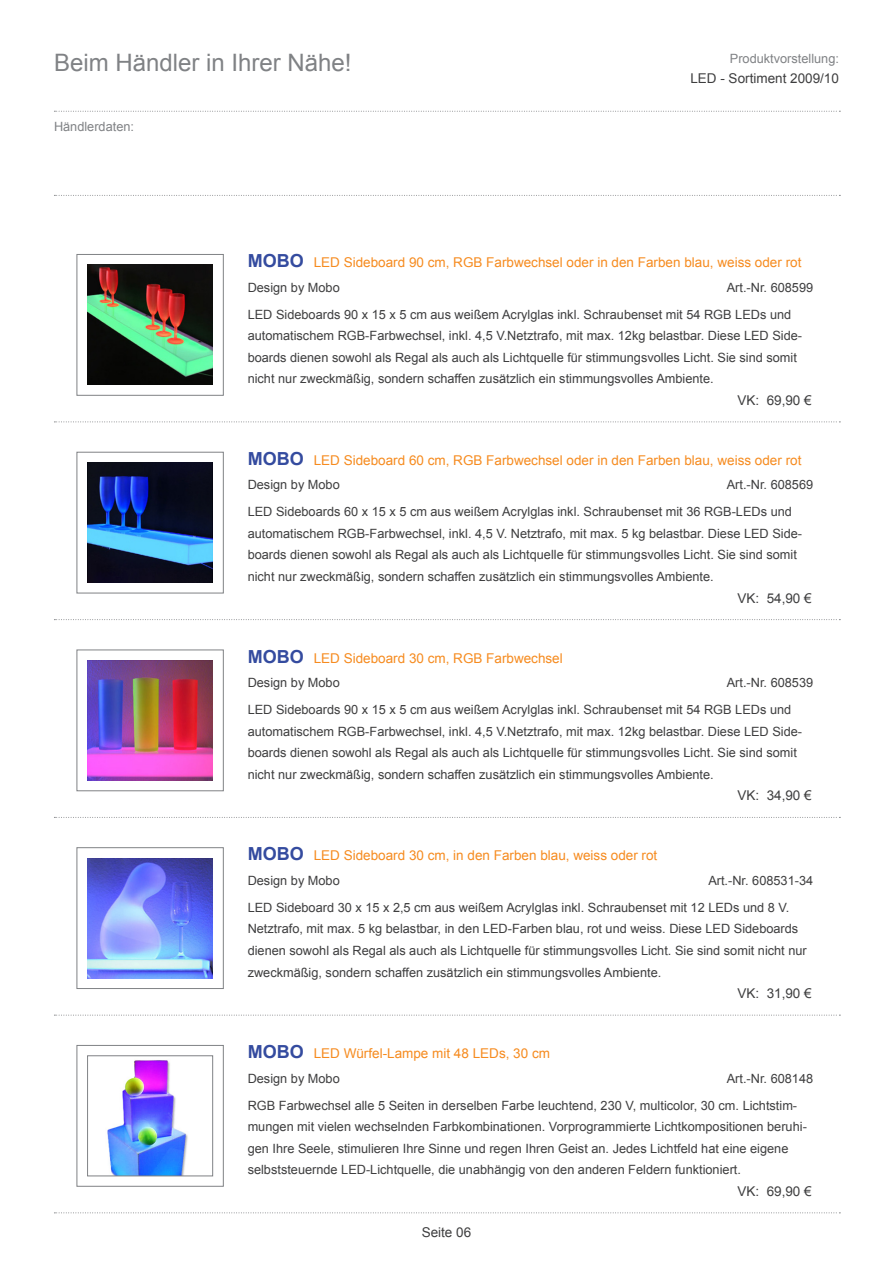
<style>
.page{position:relative;width:893px;height:1263px;background:#fff}
.page>*{position:absolute;margin:0;border:0;box-sizing:border-box;transform-origin:0 0}
.t1{font:24px "Arial";color:#808285}
.t2{font:13.5px "Arial";color:#f68b1f}
.t3{font:13.5px "Arial";color:#3e3e3f}
.t4{font:12.75px/21.6px "Arial";color:#3e3e3f}
.t5{font:12.75px "Arial";color:#808285}
.s1{font-weight:700;font-size:18px;color:#344b9f}
</style>
<div class="page">
<svg style="left:54px;top:195px;width:786px;height:1px"></svg>
<svg style="left:54px;top:111px;width:786px;height:1px"></svg>
<svg style="left:54px;top:619px;width:786px;height:1px"></svg>
<svg style="left:54px;top:817px;width:786px;height:1px"></svg>
<svg style="left:54px;top:1015px;width:786px;height:1px"></svg>
<svg style="left:54px;top:1212px;width:786px;height:1px"></svg>
<div style="left:77px;top:847px;width:147px;height:142px;border:1px solid #808285"></div>
<img style="left:88px;top:858px;width:125px;height:120px">
<div style="left:77px;top:649px;width:147px;height:142px;border:1px solid #808285"></div>
<img style="left:88px;top:660px;width:125px;height:120px">
<div style="left:77px;top:1045px;width:147px;height:142px;border:1px solid #808285"></div>
<img style="left:107px;top:1060px;width:81px;height:114px">
<div style="left:88px;top:1056px;width:125px;height:120px;border:1px solid #808285"></div>
<div style="left:77px;top:452px;width:147px;height:141px;border:1px solid #808285"></div>
<img style="left:88px;top:462px;width:125px;height:121px">
<svg style="left:54px;top:421px;width:786px;height:1px"></svg>
<div style="left:77px;top:254px;width:147px;height:142px;border:1px solid #808285"></div>
<img style="left:88px;top:265px;width:125px;height:120px">
<h1 class="t1" style="left:54px;top:47px;width:299px">Beim Händler in Ihrer Nähe!</h1>
<p class="t5" style="left:54px;top:118px;width:82px">Händlerdaten:</p>
<p class="t5" style="left:730px;top:50px;width:111px">Produktvorstellung:</p>
<p class="t3" style="left:690px;top:69px;width:150px">LED - Sortiment 2009/10</p>
<p class="t2" style="left:248px;top:254px;width:555px"><span class="s1">MOBO</span> LED Sideboard 90 cm, RGB Farbwechsel oder in den Farben blau, weiss oder rot</p>
<p class="t4" style="left:248px;top:276px;width:94px">Design by Mobo</p>
<p class="t4" style="left:727px;top:276px;width:88px">Art.-Nr. 608599</p>
<p class="t4" style="left:248px;top:303px;width:556px">LED Sideboards 90 x 15 x 5 cm aus weißem Acrylglas inkl. Schraubenset mit 54 RGB LEDs und automatischem RGB-Farbwechsel, inkl. 4,5 V.Netztrafo, mit max. 12kg belastbar. Diese LED Side&shy;boards dienen sowohl als Regal als auch als Lichtquelle für stimmungsvolles Licht. Sie sind somit nicht nur zweckmäßig, sondern schaffen zusätzlich ein stimmungsvolles Ambiente.</p>
<p class="t3" style="left:737px;top:391px;width:76px">VK: 69,90 €</p>
<p class="t2" style="left:248px;top:451px;width:555px"><span class="s1">MOBO</span> LED Sideboard 60 cm, RGB Farbwechsel oder in den Farben blau, weiss oder rot</p>
<p class="t4" style="left:248px;top:474px;width:94px">Design by Mobo</p>
<p class="t4" style="left:727px;top:474px;width:88px">Art.-Nr. 608569</p>
<p class="t4" style="left:248px;top:501px;width:556px">LED Sideboards 60 x 15 x 5 cm aus weißem Acrylglas inkl. Schraubenset mit 36 RGB-LEDs und automatischem RGB-Farbwechsel, inkl. 4,5 V. Netztrafo, mit max. 5 kg belastbar. Diese LED Side&shy;boards dienen sowohl als Regal als auch als Lichtquelle für stimmungsvolles Licht. Sie sind somit nicht nur zweckmäßig, sondern schaffen zusätzlich ein stimmungsvolles Ambiente.</p>
<p class="t3" style="left:737px;top:589px;width:76px">VK: 54,90 €</p>
<p class="t2" style="left:248px;top:649px;width:317px"><span class="s1">MOBO</span> LED Sideboard 30 cm, RGB Farbwechsel</p>
<p class="t4" style="left:248px;top:672px;width:94px">Design by Mobo</p>
<p class="t4" style="left:727px;top:672px;width:88px">Art.-Nr. 608539</p>
<p class="t4" style="left:248px;top:699px;width:556px">LED Sideboards 90 x 15 x 5 cm aus weißem Acrylglas inkl. Schraubenset mit 54 RGB LEDs und automatischem RGB-Farbwechsel, inkl. 4,5 V.Netztrafo, mit max. 12kg belastbar. Diese LED Side&shy;boards dienen sowohl als Regal als auch als Lichtquelle für stimmungsvolles Licht. Sie sind somit nicht nur zweckmäßig, sondern schaffen zusätzlich ein stimmungsvolles Ambiente.</p>
<p class="t3" style="left:737px;top:787px;width:76px">VK: 34,90 €</p>
<p class="t2" style="left:248px;top:847px;width:411px"><span class="s1">MOBO</span> LED Sideboard 30 cm, in den Farben blau, weiss oder rot</p>
<p class="t4" style="left:248px;top:870px;width:94px">Design by Mobo</p>
<p class="t4" style="left:708px;top:870px;width:106px">Art.-Nr. 608531-34</p>
<p class="t4" style="left:248px;top:897px;width:561px">LED Sideboard 30 x 15 x 2,5 cm aus weißem Acrylglas inkl. Schraubenset mit 12 LEDs und 8 V.<br>Netztrafo, mit max. 5 kg belastbar, in den LED-Farben blau, rot und weiss. Diese LED Sideboards dienen sowohl als Regal als auch als Lichtquelle für stimmungsvolles Licht. Sie sind somit nicht nur zweckmäßig, sondern schaffen zusätzlich ein stimmungsvolles Ambiente.</p>
<p class="t3" style="left:737px;top:984px;width:76px">VK: 31,90 €</p>
<p class="t2" style="left:248px;top:1044px;width:304px"><span class="s1">MOBO</span> LED Würfel-Lampe mit 48 LEDs, 30 cm</p>
<p class="t4" style="left:248px;top:1094px;width:561px">RGB Farbwechsel alle 5 Seiten in derselben Farbe leuchtend, 230 V, multicolor, 30 cm. Lichtstim&shy;mungen mit vielen wechselnden Farbkombinationen. Vorprogrammierte Lichtkompositionen beruhi&shy;gen Ihre Seele, stimulieren Ihre Sinne und regen Ihren Geist an. Jedes Lichtfeld hat eine eigene selbststeuernde LED-Lichtquelle, die unabhängig von den anderen Feldern funktioniert.</p>
<p class="t3" style="left:737px;top:1182px;width:76px">VK: 69,90 €</p>
<p class="t4" style="left:248px;top:1067px;width:94px">Design by Mobo</p>
<p class="t4" style="left:727px;top:1067px;width:88px">Art.-Nr. 608148</p>
<p class="t3" style="left:422px;top:1224px;width:51px">Seite 06</p>
</div>
